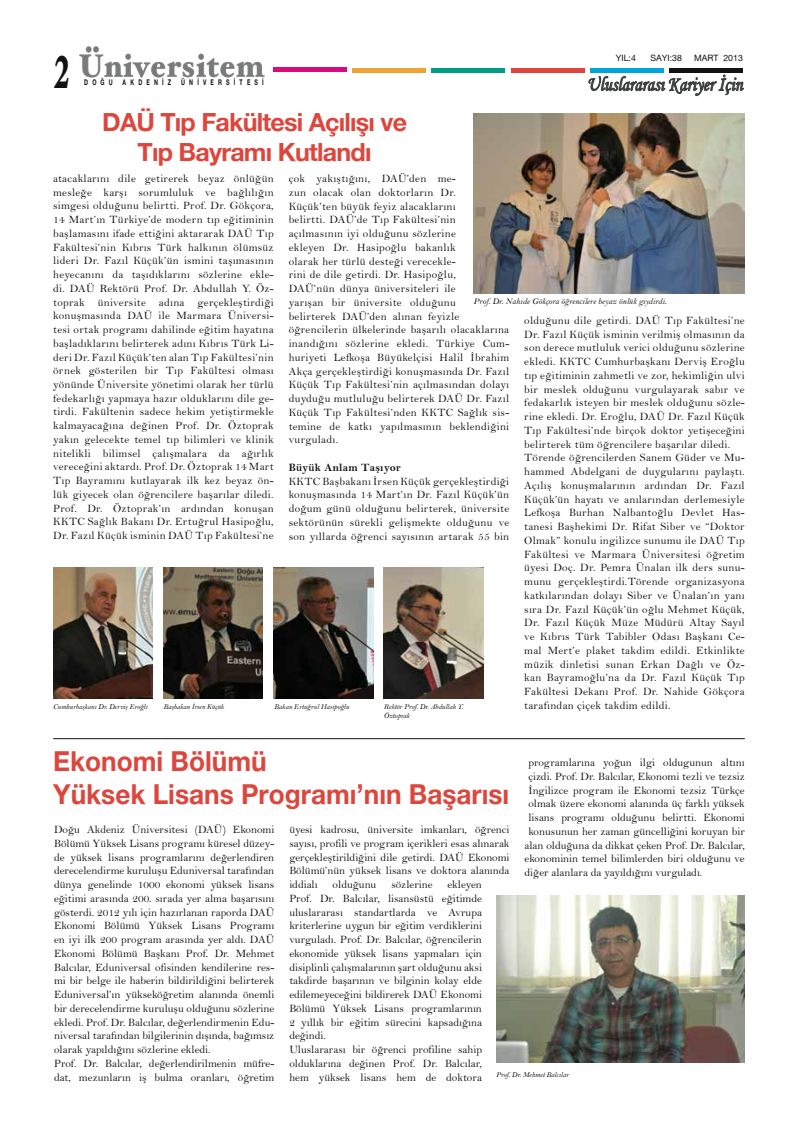
<style>
.page{position:relative;width:798px;height:1134px;background:#fff}
.page>*{position:absolute;margin:0;border:0;box-sizing:border-box;transform-origin:0 0}
.t1{font:700 46.12px "Hoefler Text EMU";color:#121212;scale:.6 1}
.t2{font:700 27.5px/33px "Helvetica Neue EMU";color:#dd463d;scale:.95 1}
.t3{font:700 25px/30px "Helvetica Neue EMU";letter-spacing:-.03em;color:#dd463d;text-align:center}
.t4{font:italic 20.25px "Monotype Corsiva EMU";letter-spacing:.005em;color:#3d3f3f;scale:.85 1}
.t5{font:11.25px/13.8px "Bell MTEMU";letter-spacing:.01em;color:#121212}
.t6{font:700 11.25px "Bell MTEMU";letter-spacing:.025em;color:#121212}
.t7{font:italic 8.75px "Bell MTEMU";color:#121212}
.t8{font:8.75px "Helvetica Neue EMU";color:#121212}
.t9{font:700 7.75px "Helvetica Neue EMU";letter-spacing:.78em;color:#121212;scale:.68 1}
.t10{font:italic 7.5px/9px "Bell MTEMU";letter-spacing:-.01em;color:#121212}
</style>
<div class="page">
<hr style="left:273px;top:68px;width:73px;height:4px;background:#d70b7d">
<hr style="left:352px;top:68px;width:73px;height:4px;background:#eda335">
<hr style="left:431px;top:68px;width:73px;height:4px;background:#009f83">
<hr style="left:511px;top:68px;width:73px;height:4px;background:#dd463d">
<hr style="left:590px;top:68px;width:73px;height:4px;background:#00a3db">
<hr style="left:668px;top:68px;width:74px;height:4px;background:#121212">
<img style="left:79px;top:46px;width:185px;height:32px">
<svg style="left:588px;top:74px;width:155px;height:22px"></svg>
<hr style="left:53px;top:738px;width:691px;height:1px;background:#121212">
<img style="left:53px;top:567px;width:99px;height:131px">
<img style="left:473px;top:113px;width:271px;height:180px">
<img style="left:496px;top:896px;width:248px;height:166px">
<img style="left:163px;top:567px;width:100px;height:131px">
<img style="left:273px;top:567px;width:100px;height:131px">
<img style="left:384px;top:567px;width:99px;height:131px">
<h1 class="t1" style="left:53px;top:45px;width:30px">2</h1>
<p class="t9" style="left:84px;top:78px;width:43px">DOĞU</p>
<p class="t9" style="left:122px;top:78px;width:73px">AKDENİZ</p>
<p class="t9" style="left:181px;top:78px;width:123px">ÜNİVERSİTESİ</p>
<h3 class="t3" style="left:102px;top:107px;width:306px">DAÜ Tıp Fakültesi Açılışı ve<br>Tıp Bayramı Kutlandı</h3>
<p class="t8" style="left:615px;top:53px;width:22px">YIL:4</p>
<p class="t8" style="left:650px;top:53px;width:33px">SAYI:38</p>
<p class="t8" style="left:694px;top:53px;width:50px">MART 2013</p>
<h3 class="t4" style="left:586px;top:72px;width:185px">Uluslararası Kariyer İçin</h3>
<p class="t5" style="left:53px;top:171px;width:222px;text-align:justify">atacaklarını dile getirerek beyaz önlüğün mesleğe karşı sorumluluk ve bağlılığın simgesi olduğunu belirtti. Prof. Dr. Gökçora, 14 Mart’ın Türkiye’de modern tıp eğitiminin başlamasını ifade ettiğini aktararak DAÜ Tıp Fakültesi’nin Kıbrıs Türk halkının ölümsüz lideri Dr. Fazıl Küçük’ün ismini taşımasının heyecanını da taşıdıklarını sözlerine ekle&shy;di. DAÜ Rektörü Prof. Dr. Abdullah Y. Öz&shy;toprak üniversite adına gerçekleştirdiği konuşmasında DAÜ ile Marmara Üniversi&shy;tesi ortak programı dahilinde eğitim hayatına başladıklarını belirterek adını Kıbrıs Türk Li&shy;deri Dr. Fazıl Küçük’ten alan Tıp Fakültesi’nin örnek gösterilen bir Tıp Fakültesi olması yönünde Üniversite yönetimi olarak her türlü fedekarlığı yapmaya hazır olduklarını dile ge&shy;tirdi. Fakültenin sadece hekim yetiştirmekle kalmayacağına değinen Prof. Dr. Öztoprak yakın gelecekte temel tıp bilimleri ve klinik nitelikli bilimsel çalışmalara da ağırlık vereceğini aktardı. Prof. Dr. Öztoprak 14 Mart Tıp Bayramını kutlayarak ilk kez beyaz ön&shy;lük giyecek olan öğrencilere başarılar diledi.<br>Prof. Dr. Öztoprak’ın ardından konuşan KKTC Sağlık Bakanı Dr. Ertuğrul Hasipoğlu, Dr. Fazıl Küçük isminin DAÜ Tıp Fakültesi’ne</p>
<p class="t5" style="left:288px;top:172px;width:222px">çok yakıştığını, DAÜ’den me-<br>zun olacak olan doktorların Dr.<br>Küçük’ten büyük feyiz alacaklarını<br>belirtti. DAÜ’de Tıp Fakültesi’nin açılmasının iyi olduğunu sözlerine<br>ekleyen Dr. Hasipoğlu bakanlık<br>olarak her türlü desteği verecekle-<br>rini de dile getirdi. Dr. Hasipoğlu,<br>DAÜ’nün dünya üniversiteleri ile<br>yarışan bir üniversite olduğunu<br>belirterek DAÜ’den alınan feyizle öğrencilerin ülkelerinde başarılı olacaklarına inandığını sözlerine ekledi. Türkiye Cum&shy;huriyeti Lefkoşa Büyükelçisi Halil İbrahim Akça gerçekleştirdiği konuşmasında Dr. Fazıl Küçük Tıp Fakültesi’nin açılmasından dolayı duyduğu mutluluğu belirterek DAÜ Dr. Fazıl Küçük Tıp Fakültesi’nden KKTC Sağlık sis&shy;temine de katkı yapılmasının beklendiğini vurguladı.</p>
<p class="t7" style="left:473px;top:296px;width:194px">Prof. Dr. Nahide Gökçora öğrencilere beyaz önlük giydirdi.</p>
<p class="t5" style="left:524px;top:313px;width:222px">olduğunu dile getirdi. DAÜ Tıp Fakültesi’ne Dr. Fazıl Küçük isminin verilmiş olmasının da son derece mutluluk verici olduğunu sözlerine ekledi. KKTC Cumhurbaşkanı Derviş Eroğlu tıp eğitiminin zahmetli ve zor, hekimliğin ulvi bir meslek olduğunu vurgulayarak sabır ve fedakarlık isteyen bir meslek olduğunu sözle&shy;rine ekledi. Dr. Eroğlu, DAÜ Dr. Fazıl Küçük Tıp Fakültesi’nde birçok doktor yetişeceğini belirterek tüm öğrencilere başarılar diledi.<br>Törende öğrencilerden Sanem Güder ve Mu&shy;hammed Abdelgani de duygularını paylaştı.<br>Açılış konuşmalarının ardından Dr. Fazıl Küçük’ün hayatı ve anılarından derlemesiyle Lefkoşa Burhan Nalbantoğlu Devlet Has&shy;tanesi Başhekimi Dr. Rifat Siber ve “Doktor Olmak” konulu ingilizce sunumu ile DAÜ Tıp Fakültesi ve Marmara Üniversitesi öğretim üyesi Doç. Dr. Pemra Ünalan ilk ders sunu&shy;munu gerçekleştirdi.Törende organizasyona katkılarından dolayı Siber ve Ünalan’ın yanı sıra Dr. Fazıl Küçük’ün oğlu Mehmet Küçük, Dr. Fazıl Küçük Müze Müdürü Altay Sayıl ve Kıbrıs Türk Tabibler Odası Başkanı Ce&shy;mal Mert’e plaket takdim edildi. Etkinlikte müzik dinletisi sunan Erkan Dağlı ve Öz&shy;kan Bayramoğlu’na da Dr. Fazıl Küçük Tıp Fakültesi Dekanı Prof. Dr. Nahide Gökçora tarafından çiçek takdim edildi.</p>
<p class="t6" style="left:288px;top:461px;width:113px">Büyük Anlam Taşıyor</p>
<p class="t5" style="left:288px;top:474px;width:222px;text-align:justify">KKTC Başbakanı İrsen Küçük gerçekleştirdiği konuşmasında 14 Mart’ın Dr. Fazıl Küçük’ün doğum günü olduğunu belirterek, üniversite sektörünün sürekli gelişmekte olduğunu ve son yıllarda öğrenci sayısının artarak 55 bin</p>
<p class="t10" style="left:53px;top:702px;width:96px">Cumhurbaşkanı Dr. Derviş Eroğlı</p>
<p class="t10" style="left:163px;top:702px;width:62px">Başbakan İrsen Küçük</p>
<p class="t10" style="left:274px;top:702px;width:76px">Bakan Ertuğrul Hasipoğlu</p>
<p class="t10" style="left:384px;top:702px;width:81px">Rektör Prof. Dr. Abdullah Y.<br>Öztoprak</p>
<h2 class="t2" style="left:53px;top:744px;width:481px">Ekonomi Bölümü<br>Yüksek Lisans Programı’nın Başarısı</h2>
<p class="t5" style="left:528px;top:756px;width:218px">programlarına yoğun ilgi oldugunun altını</p>
<p class="t5" style="left:528px;top:769px;width:218px">çizdi. Prof. Dr. Balcılar, Ekonomi tezli ve tezsiz</p>
<p class="t5" style="left:528px;top:783px;width:218px">İngilizce program ile Ekonomi tezsiz Türkçe</p>
<p class="t5" style="left:528px;top:797px;width:218px">olmak üzere ekonomi alanında üç farklı yüksek</p>
<p class="t5" style="left:528px;top:811px;width:218px">lisans programı olduğunu belirtti. Ekonomi</p>
<p class="t5" style="left:528px;top:824px;width:218px">konusunun her zaman güncelliğini koruyan bir</p>
<p class="t5" style="left:524px;top:838px;width:222px">alan olduğuna da dikkat çeken Prof. Dr. Balcılar,</p>
<p class="t5" style="left:524px;top:852px;width:222px">ekonominin temel bilimlerden biri olduğunu ve</p>
<p class="t5" style="left:524px;top:866px;width:179px">diğer alanlara da yayıldığını vurguladı.</p>
<p class="t5" style="left:54px;top:823px;width:222px">Doğu Akdeniz Üniversitesi (DAÜ) Ekonomi Bölümü Yüksek Lisans programı küresel düzey&shy;de yüksek lisans programlarını değerlendiren derecelendirme kuruluşu Eduniversal tarafından dünya genelinde 1000 ekonomi yüksek lisans eğitimi arasında 200. sırada yer alma başarısını gösterdi. 2012 yılı için hazırlanan raporda DAÜ Ekonomi Bölümü Yüksek Lisans Programı en iyi ilk 200 program arasında yer aldı. DAÜ Ekonomi Bölümü Başkanı Prof. Dr. Mehmet Balcılar, Eduniversal ofisinden kendilerine res&shy;mi bir belge ile haberin bildirildiğini belirterek Eduniversal’ın yükseköğretim alanında önemli bir derecelendirme kuruluşu olduğunu sözlerine ekledi. Prof. Dr. Balcılar, değerlendirmenin Edu&shy;niversal tarafından bilgilerinin dışında, bağımsız olarak yapıldığını sözlerine ekledi.<br>Prof. Dr. Balcılar, değerlendirilmenin müfre&shy;dat, mezunların iş bulma oranları, öğretim</p>
<p class="t5" style="left:289px;top:823px;width:222px;text-align:justify">üyesi kadrosu, üniversite imkanları, öğrenci sayısı, profili ve program içerikleri esas alınarak gerçekleştirildiğini dile getirdi. DAÜ Ekonomi Bölümü’nün yüksek lisans ve doktora alanında iddialı</p>
<p class="t5" style="left:289px;top:878px;width:194px;text-indent:158px">ekleyen Prof. Dr. Balcılar, lisansüstü eğitimde uluslararası standartlarda ve Avrupa kriterlerine uygun bir eğitim verdiklerini vurguladı. Prof. Dr. Balcılar, öğrencilerin ekonomide yüksek lisans yapmaları için disiplinli çalışmalarının şart olduğunu aksi takdirde başarının ve bilginin kolay elde edilemeyeceğini bildirerek DAÜ Ekonomi Bölümü Yüksek Lisans programlarının 2 yıllık bir eğitim sürecini kapsadığına değindi.<br>Uluslararası bir öğrenci profiline sahip olduklarına değinen Prof. Dr. Balcılar, hem yüksek lisans hem de doktora</p>
<p class="t5" style="left:332px;top:878px;width:45px">olduğunu</p>
<p class="t5" style="left:391px;top:878px;width:43px">sözlerine</p>
<p class="t10" style="left:496px;top:1070px;width:74px">Prof. Dr. Mehmet Balcılar</p>
</div>
